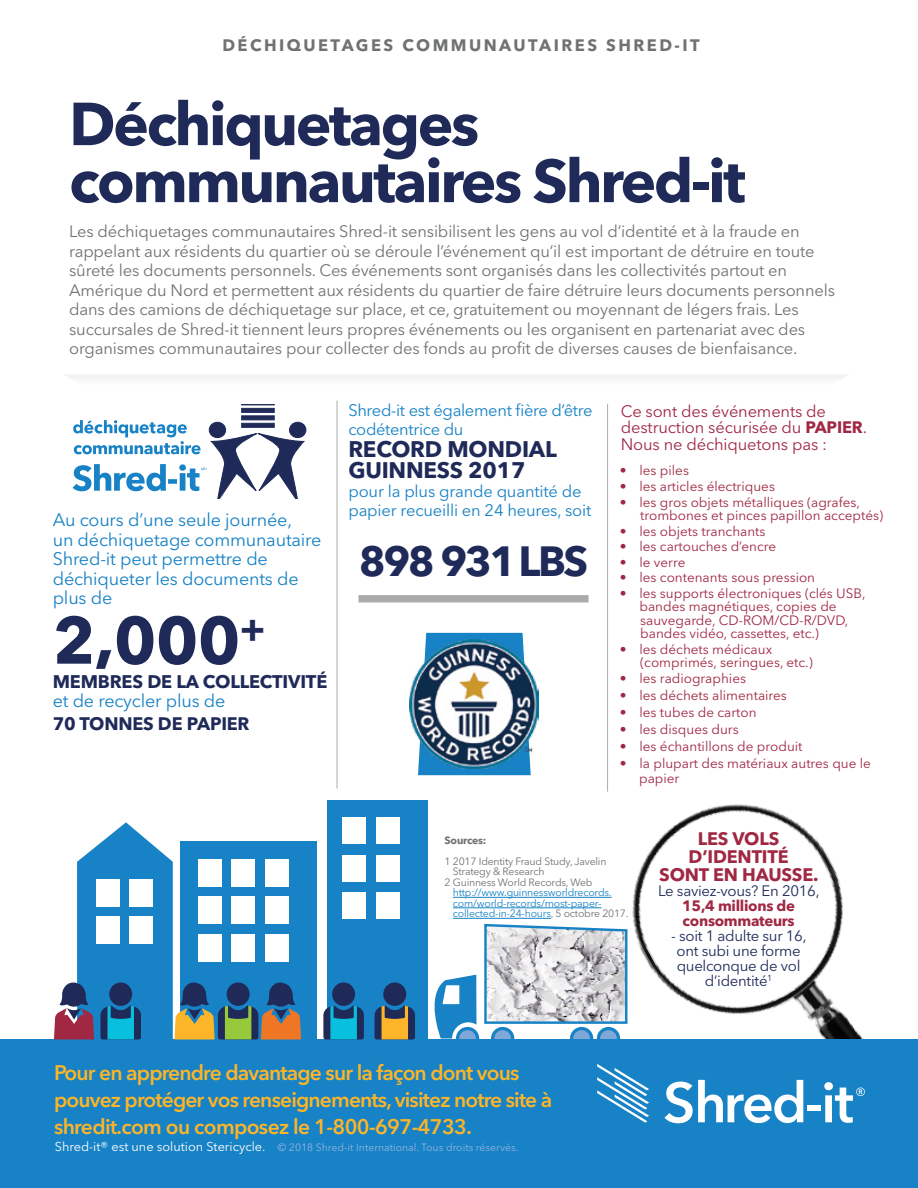
<style>
.page{position:relative;width:918px;height:1188px;background:#fff}
.page>*{position:absolute;margin:0;border:0;box-sizing:border-box;transform-origin:0 0}
.t1{font:700 66px "Avenir Next LT Pro";color:#1f2a59}
.t2{font:700 60px/57px "Avenir Next LT Pro";letter-spacing:-.04em;color:#1f2a59}
.t3{font:700 41.85px "Avenir Next LT Pro";letter-spacing:-.06em;color:#1f2a59}
.t4{font:700 22.35px/21.8px "Avenir Next LT Pro";letter-spacing:-.01em;color:#1f2a59}
.t5{font:600 21px/27px "Avenir Next LT Pro";letter-spacing:-.04em;color:#fcb528}
.t6{font:700 18.15px "Avenir Next LT Pro";letter-spacing:-.01em;color:#1f2a59}
.t7{font:18px/19.5px "Avenir Next LT Pro";letter-spacing:-.01em;color:#1782c5}
.t8{font:700 18px/18px "Avenir Next LT Pro";letter-spacing:-.01em;color:#a02843;text-align:center}
.t9{font:700 18px "Avenir Next LT Pro";letter-spacing:-.01em;color:#1f2a59}
.t10{font:16.5px/19.5px "Avenir Next LT Pro";letter-spacing:-.01em;color:#707272}
.t11{font:16.5px/18.8px "Avenir Next LT Pro";letter-spacing:-.01em;color:#1782c5}
.t12{font:16.5px/16.5px "Avenir Next LT Pro";letter-spacing:-.01em;color:#a02843}
.t13{font:700 16.5px "Avenir Next LT Pro";letter-spacing:.15em;color:#707272}
.t14{font:15px/15px "Avenir Next LT Pro";letter-spacing:-.02em;color:#1f2a59;text-align:center}
.t15{font:700 15px/15px "Avenir Next LT Pro";letter-spacing:-.02em;color:#a02843}
.t16{font:13.5px/13.5px "Avenir Next LT Pro";color:#a02843}
.t17{font:10.5px/10.5px "Avenir Next LT Pro";letter-spacing:-.02em;color:#1782c5}
.t18{font:10.5px "Avenir Next LT Pro";color:#93b4df}
.t19{font:10.5px "Avenir Next LT Pro";letter-spacing:-.02em;color:#707272}
.t20{font:700 10.5px "Avenir Next LT Pro";letter-spacing:-.02em;color:#707272}
.s1{font-weight:700}
.s2{color:#707272}
.s3{font-size:12.75px;color:#fff}
</style>
<div class="page">
<img style="left:553px;top:804px;width:365px;height:236px">
<div style="left:181px;top:842px;width:136px;height:208px;background:#1782c5"></div>
<div style="left:328px;top:800px;width:100px;height:388px;background:#1782c5"></div>
<div style="left:342px;top:818px;width:24px;height:26px;background:#fff"></div>
<div style="left:376px;top:818px;width:24px;height:26px;background:#fff"></div>
<div style="left:342px;top:855px;width:24px;height:26px;background:#fff"></div>
<div style="left:342px;top:892px;width:24px;height:27px;background:#fff"></div>
<div style="left:376px;top:855px;width:24px;height:26px;background:#fff"></div>
<div style="left:376px;top:892px;width:24px;height:27px;background:#fff"></div>
<svg style="left:434px;top:975px;width:42px;height:63px"></svg>
<svg style="left:456px;top:1027px;width:23px;height:23px"></svg>
<svg style="left:459px;top:1030px;width:17px;height:17px"></svg>
<svg style="left:597px;top:1027px;width:23px;height:23px"></svg>
<svg style="left:600px;top:1030px;width:17px;height:17px"></svg>
<div style="left:570px;top:1027px;width:23px;height:23px;background:#1782c5;border-radius:50%"></div>
<svg style="left:573px;top:1030px;width:17px;height:17px"></svg>
<div style="left:491px;top:1027px;width:23px;height:23px;background:#1782c5;border-radius:50%"></div>
<svg style="left:494px;top:1030px;width:17px;height:17px"></svg>
<svg style="left:484px;top:923px;width:145px;height:102px"></svg>
<div style="left:0;top:1040px;width:918px;height:148px;background:#1782c5"></div>
<svg style="left:597px;top:1064px;width:52px;height:59px"></svg>
<svg style="left:665px;top:1080px;width:138px;height:43px"></svg>
<div style="left:808px;top:1106px;width:13px;height:5px;background:#fff"></div>
<svg style="left:824px;top:1082px;width:41px;height:41px"></svg>
<hr style="left:66px;top:375px;width:781px;height:4px;background:#f3f3f3">
<hr style="left:453px;top:897px;width:159px;height:1px;background:#1782c5">
<hr style="left:453px;top:908px;width:149px;height:1px;background:#1782c5">
<hr style="left:453px;top:918px;width:98px;height:1px;background:#1782c5">
<div style="left:289px;top:422px;width:17px;height:16px;border:1px solid #1f2a59;border-radius:50%"></div>
<svg style="left:241px;top:415px;width:34px;height:5px"></svg>
<svg style="left:241px;top:408px;width:34px;height:5px"></svg>
<svg style="left:241px;top:404px;width:34px;height:1px"></svg>
<svg style="left:73px;top:420px;width:232px;height:78px"></svg>
<div style="left:332px;top:982px;width:23px;height:24px;background:#1f2a59;border-radius:50%"></div>
<svg style="left:323px;top:1005px;width:41px;height:35px"></svg>
<svg style="left:54px;top:822px;width:247px;height:218px"></svg>
<div style="left:383px;top:982px;width:23px;height:24px;background:#1f2a59;border-radius:50%"></div>
<svg style="left:375px;top:1005px;width:40px;height:35px"></svg>
<svg style="left:418px;top:633px;width:113px;height:142px"></svg>
<div style="left:359px;top:595px;width:230px;height:7px;background:#acabaa"></div>
<img style="left:409px;top:640px;width:129px;height:129px">
<hr style="left:337px;top:401px;width:1px;height:388px;background:#acabaa">
<hr style="left:607px;top:404px;width:1px;height:388px;background:#acabaa">
<p class="t13" style="left:222px;top:35px;width:479px">DÉCHIQUETAGES COMMUNAUTAIRES SHRED-IT</p>
<h2 class="t2" style="left:69px;top:95px;width:678px">Déchiquetages communautaires Shred-it</h2>
<p class="t10" style="left:69px;top:222px;width:767px">Les déchiquetages communautaires Shred-it sensibilisent les gens au vol d’identité et à la fraude en rappelant aux résidents du quartier où se déroule l’événement qu’il est important de détruire en toute sûreté les documents personnels. Ces événements sont organisés dans les collectivités partout en Amérique du Nord et permettent aux résidents du quartier de faire détruire leurs documents personnels dans des camions de déchiquetage sur place, et ce, gratuitement ou moyennant de légers frais. Les succursales de Shred-it tiennent leurs propres événements ou les organisent en partenariat avec des organismes communautaires pour collecter des fonds au profit de diverses causes de bienfaisance.</p>
<p class="t7" style="left:53px;top:510px;width:270px">Au cours d’une seule journée,<br>un déchiquetage communautaire<br>Shred-it peut permettre de déchiqueter les documents de plus de</p>
<h1 class="t1" style="left:53px;top:600px;width:214px">2,000<sup>+</sup></h1>
<p class="t6" style="left:53px;top:670px;width:276px">MEMBRES DE LA COLLECTIVITÉ</p>
<p class="t7" style="left:53px;top:691px;width:174px">et de recycler plus de</p>
<p class="t9" style="left:53px;top:712px;width:198px">70 TONNES DE PAPIER</p>
<p class="t11" style="left:348px;top:401px;width:246px">Shred-it est également fière d’être codétentrice du</p>
<h3 class="t4" style="left:348px;top:438px;width:210px">RECORD MONDIAL<br>GUINNESS 2017</h3>
<p class="t11" style="left:348px;top:482px;width:244px">pour la plus grande quantité de papier recueilli en 24 heures, soit</p>
<h3 class="t3" style="left:359px;top:535px;width:231px">898 931 LBS</h3>
<p class="t12" style="left:621px;top:403px;width:248px">Ce sont des événements de destruction sécurisée du <span class="s1">PAPIER</span>.<br>Nous ne déchiquetons pas :</p>
<p class="t16" style="left:620px;top:464px;width:71px">• les piles</p>
<p class="t16" style="left:620px;top:480px;width:157px">• les articles électriques</p>
<p class="t16" style="left:640px;top:495px;width:244px;text-indent:-20px">• les gros objets métalliques (agrafes, trombones et pinces papillon acceptés)</p>
<p class="t16" style="left:620px;top:524px;width:147px">• les objets tranchants</p>
<p class="t16" style="left:620px;top:540px;width:158px">• les cartouches d’encre</p>
<p class="t16" style="left:620px;top:555px;width:67px">• le verre</p>
<p class="t16" style="left:620px;top:571px;width:197px">• les contenants sous pression</p>
<p class="t16" style="left:639px;top:586px;width:228px;text-indent:-20px">• les supports électroniques (clés USB, bandes magnétiques, copies de sauvegarde, CD-ROM/CD-R/DVD, bandes vidéo, cassettes, etc.)</p>
<p class="t16" style="left:640px;top:642px;width:174px;text-indent:-20px">• les déchets médicaux (comprimés, seringues, etc.)</p>
<p class="t16" style="left:620px;top:671px;width:128px">• les radiographies</p>
<p class="t16" style="left:620px;top:688px;width:168px">• les déchets alimentaires</p>
<p class="t16" style="left:620px;top:705px;width:138px">• les tubes de carton</p>
<p class="t16" style="left:620px;top:722px;width:120px">• les disques durs</p>
<p class="t16" style="left:620px;top:739px;width:184px">• les échantillons de produit</p>
<p class="t16" style="left:639px;top:756px;width:233px;line-height:15px;text-indent:-19px">• la plupart des matériaux autres que le papier</p>
<p class="t20" style="left:445px;top:834px;width:43px">Sources:</p>
<p class="t19" style="left:445px;top:855px;width:163px">1 2017 Identity Fraud Study, Javelin</p>
<p class="t19" style="left:453px;top:865px;width:93px">Strategy &amp; Research</p>
<p class="t19" style="left:445px;top:876px;width:149px">2 Guinness World Records, Web</p>
<p class="t17" style="left:453px;top:887px;width:177px">http://www.guinnessworldrecords. com/world-records/most-paper&shy;collected-in-24-hours<span class="s2">, 5 octobre 2017.</span></p>
<p class="t8" style="left:659px;top:830px;width:161px">LES VOLS<br>D’IDENTITÉ<br>SONT EN HAUSSE.</p>
<p class="t14" style="left:658px;top:884px;width:163px">Le saviez-vous? En 2016,</p>
<p class="t15" style="left:682px;top:899px;width:114px">15,4 millions de consommateurs</p>
<p class="t14" style="left:671px;top:929px;width:137px">- soit 1 adulte sur 16, ont subi une forme quelconque de vol d’identité<sup>1</sup></p>
<p class="t5" style="left:54px;top:1059px;width:500px">Pour en apprendre davantage sur la façon dont vous pouvez protéger vos renseignements, visitez notre site à shredit.com ou composez le 1-800-697-4733.</p>
<p class="t18" style="left:55px;top:1141px;width:465px"><span class="s3">Shred-it® est une solution Stericycle.</span> © 2018 Shred-it International. Tous droits réservés.</p>
</div>
